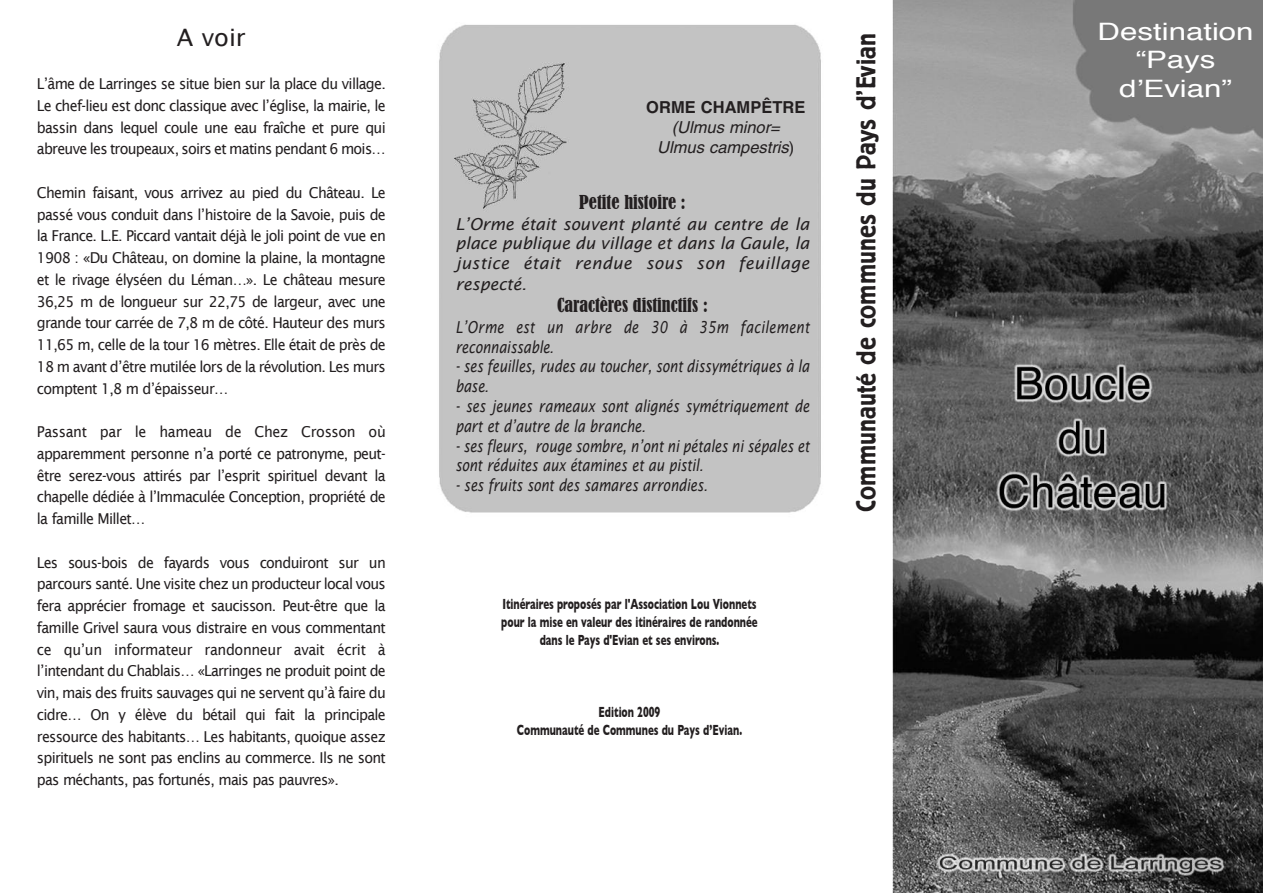
<style>
.page{position:relative;width:1263px;height:893px;background:#fff}
.page>*{position:absolute;margin:0;border:0;box-sizing:border-box;transform-origin:0 0}
.t1{font:500 27px "Berliner Grotesk";color:#231f20}
.t2{font:24px/28.5px "Helvetica";color:#fff;text-align:center;scale:1.3 1}
.t3{font:24px "Lucida Sans";color:#231f20}
.t4{font:condensed 18px "Bernard";color:#231f20}
.t5{font:italic 16.5px/19.8px "Lucida Sans";letter-spacing:-.005em;color:#231f20;scale:.8 1}
.t6{font:italic 16.5px/20.2px "Lucida Sans";letter-spacing:-.005em;color:#231f20;text-align:justify}
.t7{font:italic 16.5px/19.8px "Lucida Sans";letter-spacing:.02em;color:#231f20;scale:.8 1}
.t8{font:italic 16.5px/20.1px "Helvetica";color:#231f20;text-align:center}
.t9{font:700 16.5px "Helvetica";color:#231f20}
.t10{font:15px/21.8px "Lucida Sans";letter-spacing:-.05em;color:#231f20;text-align:justify;scale:.95 1}
.t11{font:700 15px/18px "Gill Sans";color:#231f20;text-align:center;scale:.65 1}
.s1{font-style:normal}
</style>
<div class="page">
<img style="left:439px;top:0;width:824px;height:893px">
<h2 class="t3" style="left:177px;top:22px;width:70px">A voir</h2>
<p class="t10" style="left:37px;top:72px;width:369px">L’âme de Larringes se situe bien sur la place du village.<br>Le chef-lieu est donc classique avec l’église, la mairie, le bassin dans lequel coule une eau fraîche et pure qui abreuve les troupeaux, soirs et matins pendant 6 mois…</p>
<p class="t10" style="left:37px;top:181px;width:369px">Chemin faisant, vous arrivez au pied du Château. Le passé vous conduit dans l’histoire de la Savoie, puis de la France. L.E. Piccard vantait déjà le joli point de vue en 1908 : «Du Château, on domine la plaine, la montagne et le rivage élyséen du Léman…». Le château mesure 36,25 m de longueur sur 22,75 de largeur, avec une grande tour carrée de 7,8 m de côté. Hauteur des murs 11,65 m, celle de la tour 16 mètres. Elle était de près de 18 m avant d’être mutilée lors de la révolution. Les murs comptent 1,8 m d’épaisseur…</p>
<p class="t10" style="left:37px;top:420px;width:369px">Passant par le hameau de Chez Crosson où apparemment personne n’a porté ce patronyme, peut&shy;être serez-vous attirés par l’esprit spirituel devant la chapelle dédiée à l’Immaculée Conception, propriété de la famille Millet…</p>
<p class="t10" style="left:37px;top:551px;width:369px">Les sous-bois de fayards vous conduiront sur un parcours santé. Une visite chez un producteur local vous fera apprécier fromage et saucisson. Peut-être que la famille Grivel saura vous distraire en vous commentant ce qu’un informateur randonneur avait écrit à l’intendant du Chablais… «Larringes ne produit point de vin, mais des fruits sauvages qui ne servent qu’à faire du cidre… On y élève du bétail qui fait la principale ressource des habitants… Les habitants, quoique assez spirituels ne sont pas enclins au commerce. Ils ne sont pas méchants, pas fortunés, mais pas pauvres».</p>
<p class="t9" style="left:646px;top:101px;width:161px">ORME CHAMPÊTRE</p>
<p class="t8" style="left:657px;top:119px;width:139px">(Ulmus minor=<br>Ulmus campestris<span class="s1">)</span></p>
<p class="t4" style="left:579px;top:192px;width:108px">Petite histoire :</p>
<p class="t6" style="left:455px;top:213px;width:355px">L’Orme était souvent planté au centre de la place publique du village et dans la Gaule, la justice était rendue sous son feuillage respecté.</p>
<p class="t4" style="left:557px;top:295px;width:152px">Caractères distinctifs :</p>
<p class="t7" style="left:455px;top:317px;width:444px">L’Orme est un arbre de 30 à 35m facilement reconnaissable.</p>
<p class="t5" style="left:455px;top:356px;width:444px">- ses feuilles, rudes au toucher, sont dissymétriques à la base.</p>
<p class="t5" style="left:455px;top:396px;width:444px">- ses jeunes rameaux sont alignés symétriquement de part et d’autre de la branche.</p>
<p class="t5" style="left:455px;top:436px;width:444px">- ses fleurs, rouge sombre, n’ont ni pétales ni sépales et sont réduites aux étamines et au pistil.</p>
<p class="t5" style="left:455px;top:475px;width:317px">- ses fruits sont des samares arrondies.</p>
<p class="t11" style="left:501px;top:595px;width:396px">Itinéraires proposés par l'Association Lou Vionnets pour la mise en valeur des itinéraires de randonnée dans le Pays d'Evian et ses environs.</p>
<p class="t11" style="left:517px;top:703px;width:348px">Edition 2009<br>Communauté de Communes du Pays d’Evian.</p>
<h1 class="t1" style="left:856px;top:512px;width:480px;rotate:-90deg">Communauté de communes du Pays d’Evian</h1>
<h2 class="t2" style="left:1097px;top:19px;width:122px">Destination “Pays d’Evian”</h2>
</div>
